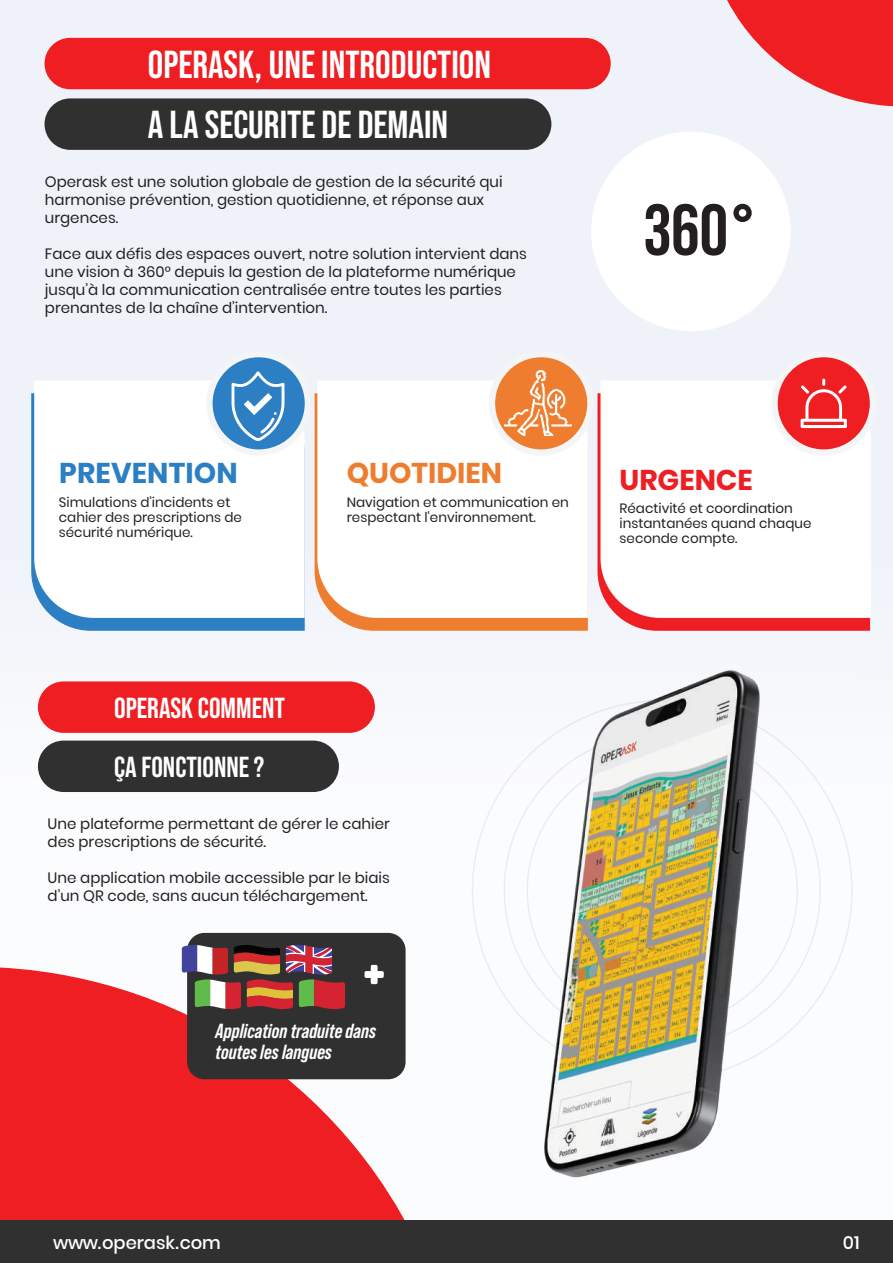
<style>
.page{position:relative;width:893px;height:1263px;background:#eff2f9}
.page>*{position:absolute;margin:0;border:0;box-sizing:border-box;transform-origin:0 0}
.t1{font:700 72px "Bebas Neue Pro";color:#231f20}
.t2{font:700 39px/59.7px "Bebas Neue Pro";color:#fff}
.t3{font:700 28.95px/58.5px "Bebas Neue Pro";color:#fff}
.t4{font:700 28.5px "Poppins";letter-spacing:.005em;color:#2c7fc3}
.t5{font:700 28.5px "Poppins";color:#ee7d2f}
.t6{font:700 28.5px "Poppins";color:#ee1e23}
.t7{font:italic 700 20.4px/20.4px "Bebas Neue Pro";color:#fff}
.t8{font:500 18px "Poppins";letter-spacing:-.005em;color:#fff}
.t9{font:15px/18px "Poppins";color:#231f20}
.t10{font:13.5px/15px "Poppins";color:#231f20}
</style>
<div class="page">
<svg style="left:31px;top:393px;width:136px;height:238px;fill:#2c7fc3"></svg>
<div style="left:45px;top:38px;width:566px;height:51px;background:#ee1e23;border-radius:26px"></div>
<div style="left:38px;top:681px;width:337px;height:52px;background:#ee1e23;border-radius:26px"></div>
<div style="left:38px;top:740px;width:301px;height:52px;background:#303030;border-radius:26px"></div>
<div style="left:45px;top:98px;width:506px;height:52px;background:#303030;border-radius:26px"></div>
<div style="left:0;top:967px;width:167px;height:253px;background:#ee1e23"></div>
<svg style="left:727px;top:0;width:166px;height:106px"></svg>
<div style="left:0;top:1220px;width:893px;height:43px;background:#303030"></div>
<div style="left:34px;top:381px;width:271px;height:237px;background:#fff"></div>
<div style="left:317px;top:381px;width:271px;height:218px;background:#fff"></div>
<div style="left:600px;top:381px;width:271px;height:218px;background:#fff"></div>
<svg style="left:489px;top:357px;width:99px;height:99px"></svg>
<div style="left:591px;top:132px;width:200px;height:199px;background:#fff;border-radius:50%"></div>
<svg style="left:771px;top:357px;width:100px;height:99px"></svg>
<img style="left:505px;top:370px;width:66px;height:65px">
<svg style="left:206px;top:357px;width:99px;height:99px"></svg>
<img style="left:167px;top:599px;width:726px;height:621px">
<h2 class="t2" style="left:148px;top:34px;width:345px">OPERASK, UNE INTRODUCTION<br>A LA SECURITE DE DEMAIN</h2>
<p class="t9" style="left:45px;top:172px;width:459px">Operask est une solution globale de gestion de la sécurité qui harmonise prévention, gestion quotidienne, et réponse aux urgences.</p>
<p class="t9" style="left:45px;top:244px;width:484px">Face aux défis des espaces ouvert, notre solution intervient dans une vision à 360° depuis la gestion de la plateforme numérique jusqu’à la communication centralisée entre toutes les parties prenantes de la chaîne d’intervention.</p>
<h1 class="t1" style="left:644px;top:189px;width:114px">360°</h1>
<h3 class="t4" style="left:59px;top:456px;width:180px">PREVENTION</h3>
<p class="t10" style="left:59px;top:494px;width:185px">Simulations d’incidents et cahier des prescriptions de sécurité numérique.</p>
<h3 class="t5" style="left:347px;top:456px;width:157px">QUOTIDIEN</h3>
<p class="t10" style="left:347px;top:494px;width:224px">Navigation et communication en respectant l'environnement.</p>
<h3 class="t6" style="left:620px;top:463px;width:135px">URGENCE</h3>
<p class="t10" style="left:620px;top:501px;width:193px">Réactivité et coordination instantanées quand chaque seconde compte.</p>
<h3 class="t3" style="left:114px;top:678px;width:172px">OPERASK COMMENT<br>ÇA FONCTIONNE ?</h3>
<p class="t9" style="left:48px;top:814px;width:344px">Une plateforme permettant de gérer le cahier des prescriptions de sécurité.</p>
<p class="t9" style="left:48px;top:868px;width:344px">Une application mobile accessible par le biais d’un QR code, sans aucun téléchargement.</p>
<h3 class="t7" style="left:216px;top:1020px;width:162px">Application traduite dans toutes les langues</h3>
<p class="t8" style="left:53px;top:1232px;width:169px">www.operask.com</p>
<p class="t8" style="left:843px;top:1232px;width:19px">01</p>
</div>
